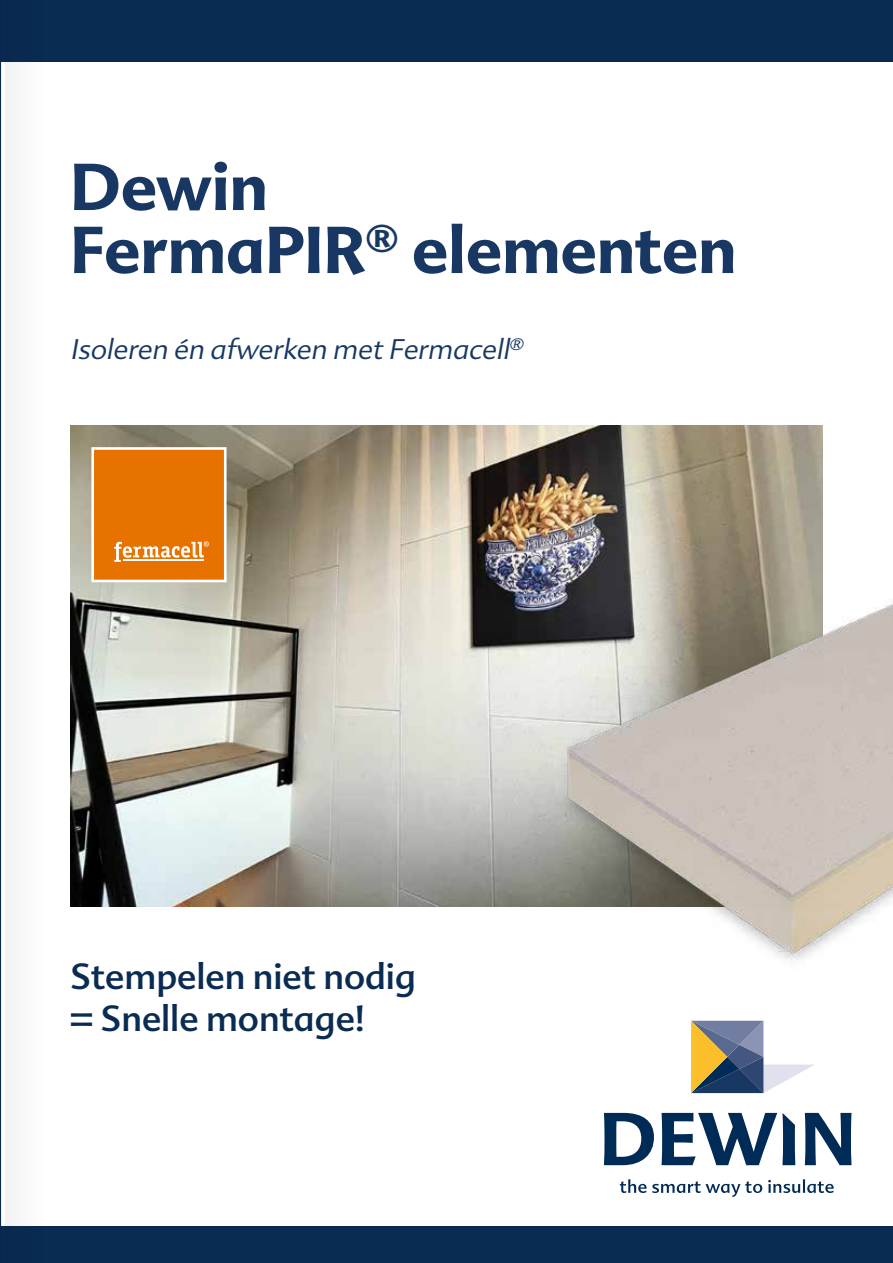
<style>
.page{position:relative;width:893px;height:1263px;background:#fff}
.page>*{position:absolute;margin:0;border:0;box-sizing:border-box;transform-origin:0 0}
.t1{font:700 63px/63px "Advert";color:#183863}
.t2{font:34.5px/42px "Advert";color:#0a2b52}
.t3{font:italic 300 27px "Advert";color:#183863}
</style>
<div class="page">
<div style="left:0;top:0;width:893px;height:62px;background:#0a2b52"></div>
<div style="left:0;top:1227px;width:893px;height:36px;background:#0a2b52"></div>
<svg style="left:620px;top:1179px;width:142px;height:18px"></svg>
<svg style="left:768px;top:1179px;width:66px;height:14px"></svg>
<svg style="left:604px;top:1113px;width:50px;height:52px"></svg>
<svg style="left:805px;top:1113px;width:46px;height:52px"></svg>
<svg style="left:662px;top:1113px;width:133px;height:52px"></svg>
<svg style="left:691px;top:1021px;width:123px;height:72px"></svg>
<img style="left:72px;top:425px;width:751px;height:481px">
<svg style="left:91px;top:447px;width:136px;height:135px;background:#e97f1a"></svg>
<img style="left:549px;top:583px;width:344px;height:379px">
<svg style="left:0;top:62px;width:72px;height:1165px"></svg>
<h1 class="t1" style="left:70px;top:155px;width:668px">Dewin<br>FermaPIR<sup>®</sup> elementen</h1>
<p class="t3" style="left:70px;top:333px;width:458px">Isoleren én afwerken met Fermacell<sup>®</sup></p>
<p class="t2" style="left:70px;top:955px;width:347px">Stempelen niet nodig = Snelle montage!</p>
</div>
